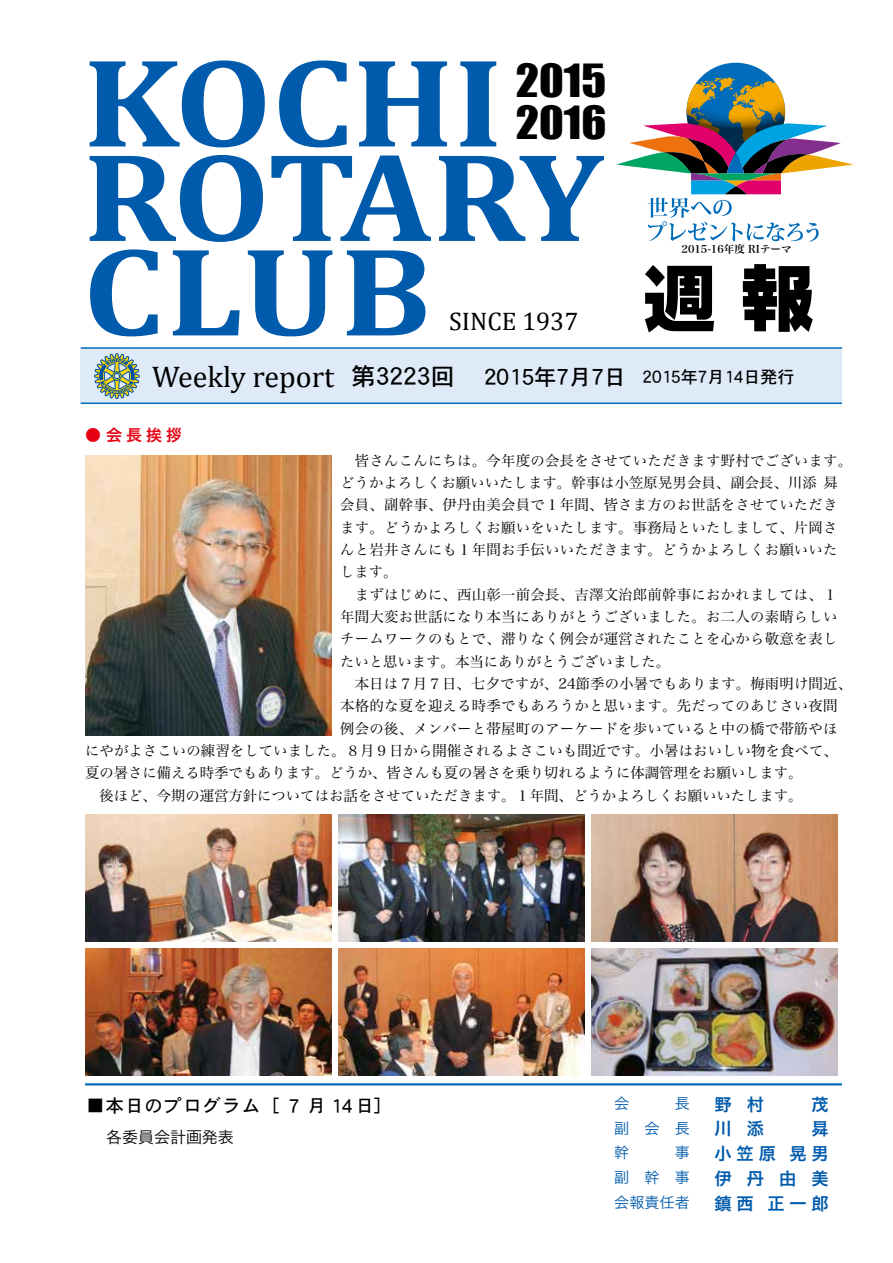
<style>
.page{position:relative;width:893px;height:1263px;background:#fff}
.page>*{position:absolute;margin:0;border:0;box-sizing:border-box;transform-origin:0 0}
.t1{font:700 127.5px/94.5px "Cambria";letter-spacing:-.005em;color:#005bac;scale:1.1 1}
.t2{font:73.5px "NIS S10 83 pv RKSJ H";color:#000}
.t3{font:42px/42px "Impact";color:#000;scale:1.1 1}
.t4{font:30px "Cambria";color:#000}
.t5{font:25.5px "Cambria";color:#000}
.t6{font:19.2px "DFHS Gothic W5 MP RKSJ H";color:#000}
.t7{font:18px "DFHS Gothic W5 MP RKSJ H";letter-spacing:.08em;color:#000}
.t8{font:17.25px/24.8px "Hira Kaku Pro W6";letter-spacing:.28em;color:#005bac;text-align:justify}
.t9{font:16.95px "DFHS Gothic W5 MP RKSJ H";color:#000}
.t10{font:15.9px "Hira Kaku Pro N W3";color:#000}
.t11{font:15.9px "Hira Kaku Pro W6";color:#e60012}
.t12{font:15px/24.8px "Hira Kaku Pro W3";letter-spacing:.52em;color:#005bac;text-align:justify}
.t13{font:14.4px "Hira Min Pro W3";letter-spacing:.02em;color:#000}
.t14{font:14.4px "Hira Min Pro W3";color:#000}
.t15{font:10.5px "Hira Min Pro W6";color:#000}
.s1{font-size:24.45px}
.s2{font-size:22.35px}
.s3{font-size:19.2px}
</style>
<div class="page">
<div style="left:81px;top:348px;width:761px;height:55px;background:#dfeaf8"></div>
<hr style="left:81px;top:347px;width:761px;height:2px;background:#006cba">
<hr style="left:81px;top:402px;width:761px;height:2px;background:#006cba">
<hr style="left:85px;top:1083px;width:757px;height:2px;background:#006cba">
<svg style="left:94px;top:353px;width:46px;height:46px"></svg>
<div style="left:687px;top:63px;width:98px;height:98px;background:#006cba;border-radius:50%"></div>
<svg style="left:616px;top:78px;width:238px;height:164px"></svg>
<img style="left:85px;top:455px;width:247px;height:281px">
<img style="left:85px;top:814px;width:247px;height:128px">
<img style="left:85px;top:948px;width:247px;height:128px">
<img style="left:338px;top:814px;width:247px;height:128px">
<img style="left:338px;top:948px;width:247px;height:128px">
<img style="left:591px;top:814px;width:247px;height:128px">
<img style="left:591px;top:948px;width:247px;height:128px">
<h1 class="t1" style="left:83px;top:53px;width:474px">KOCHI<br>ROTARY<br>CLUB</h1>
<h3 class="t4" style="left:152px;top:359px;width:183px">Weekly report</h3>
<h3 class="t3" style="left:516px;top:58px;width:84px">2015<br>2016</h3>
<p class="t15" style="left:682px;top:240px;width:111px">2015-16年度 RIテーマ</p>
<h2 class="t2" style="left:642px;top:252px;width:173px">週報</h2>
<h3 class="t5" style="left:449px;top:306px;width:131px">SINCE 1937</h3>
<p class="t9" style="left:351px;top:368px;width:445px"><span class="s1">第3223回</span> <span class="s2">2015年7月7日</span> 2015年7月14日発行</p>
<p class="t11" style="left:85px;top:420px;width:98px">● 会長挨拶</p>
<p class="t13" style="left:340px;top:448px;width:514px">　皆さんこんにちは。今年度の会長をさせていただきます野村でございます。</p>
<p class="t13" style="left:340px;top:470px;width:499px">どうかよろしくお願いいたします。幹事は小笠原晃男会員、副会長、川添 曻</p>
<p class="t13" style="left:340px;top:492px;width:499px">会員、副幹事、伊丹由美会員で１年間、皆さま方のお世話をさせていただき</p>
<p class="t13" style="left:340px;top:515px;width:499px">ます。どうかよろしくお願いをいたします。事務局といたしまして、片岡さ</p>
<p class="t13" style="left:340px;top:537px;width:499px">んと岩井さんにも１年間お手伝いいただきます。どうかよろしくお願いいた</p>
<p class="t13" style="left:340px;top:559px;width:59px">します。</p>
<p class="t13" style="left:340px;top:582px;width:499px">　まずはじめに、西山彰一前会長、吉澤文治郎前幹事におかれましては、１</p>
<p class="t13" style="left:340px;top:604px;width:499px">年間大変お世話になり本当にありがとうございました。お二人の素晴らしい</p>
<p class="t13" style="left:340px;top:626px;width:499px">チームワークのもとで、滞りなく例会が運営されたことを心から敬意を表し</p>
<p class="t14" style="left:340px;top:649px;width:332px">たいと思います。本当にありがとうございました。</p>
<p class="t13" style="left:340px;top:671px;width:513px">　本日は７月７日、七夕ですが、24節季の小暑でもあります。梅雨明け間近、</p>
<p class="t13" style="left:340px;top:693px;width:499px">本格的な夏を迎える時季でもあろうかと思います。先だってのあじさい夜間</p>
<p class="t13" style="left:340px;top:716px;width:499px">例会の後、メンバーと帯屋町のアーケードを歩いていると中の橋で帯筋やほ</p>
<p class="t13" style="left:85px;top:738px;width:754px">にやがよさこいの練習をしていました。８月９日から開催されるよさこいも間近です。小暑はおいしい物を食べて、</p>
<p class="t14" style="left:85px;top:760px;width:719px">夏の暑さに備える時季でもあります。どうか、皆さんも夏の暑さを乗り切れるように体調管理をお願いします。</p>
<p class="t14" style="left:85px;top:783px;width:719px">　後ほど、今期の運営方針についてはお話をさせていただきます。１年間、どうかよろしくお願いいたします。</p>
<p class="t7" style="left:86px;top:1097px;width:307px">■本日のプログラム［ 　月 <span class="s3">14</span>日］</p>
<h3 class="t6" style="left:289px;top:1096px;width:12px">7</h3>
<p class="t10" style="left:106px;top:1123px;width:129px">各委員会計画発表</p>
<p class="t12" style="left:614px;top:1090px;width:16px">会</p>
<p class="t12" style="left:614px;top:1090px;width:77px;text-indent:61px">長副会長幹</p>
<p class="t12" style="left:614px;top:1139px;width:77px;text-indent:61px">事副幹事会報責任者</p>
<p class="t8" style="left:714px;top:1091px;width:116px">野村　茂川添　曻小笠原 晃男伊丹由美鎮西 正一郎</p>
</div>
